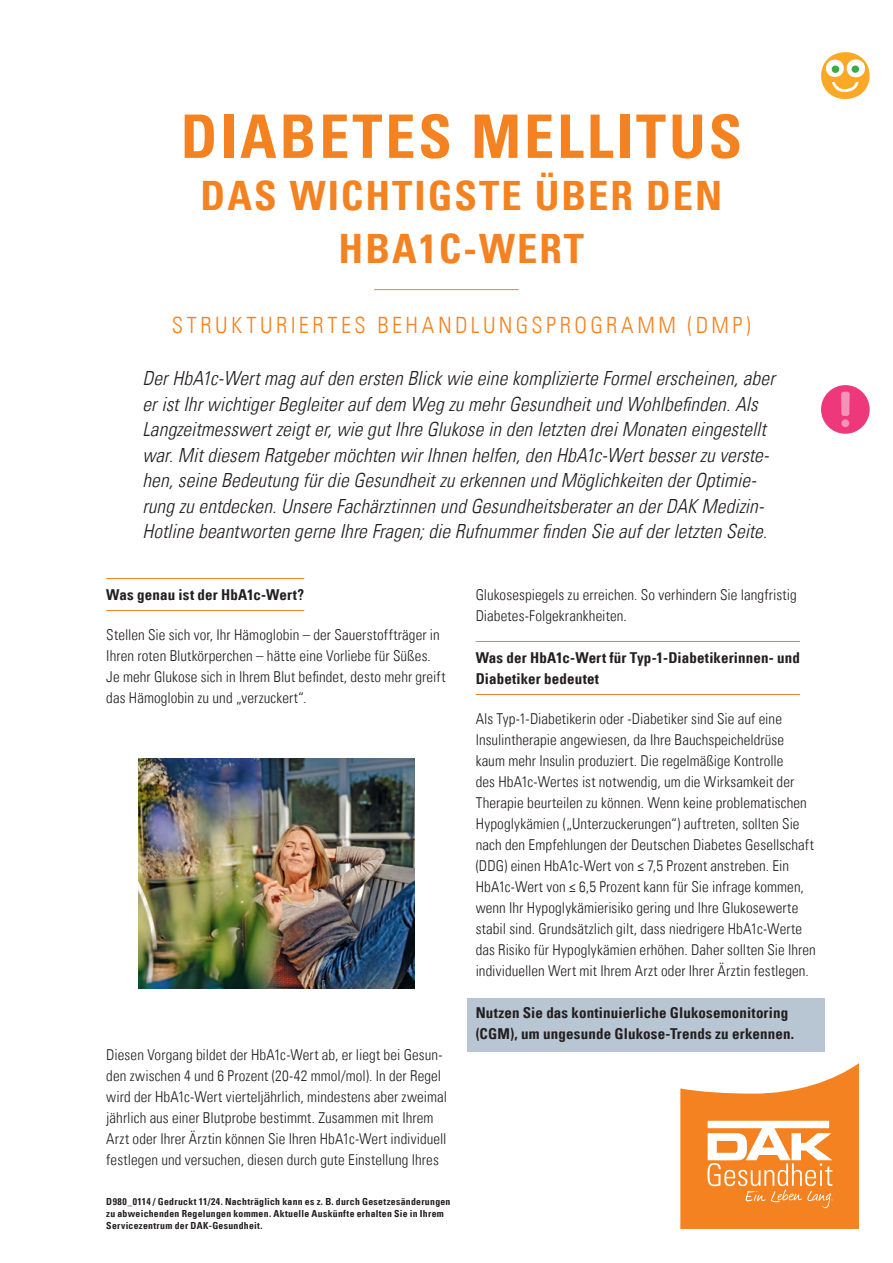
<style>
.page{position:relative;width:893px;height:1263px;background:#fff}
.page>*{position:absolute;margin:0;border:0;box-sizing:border-box;transform-origin:0 0}
.t1{font:60px "Univers Com 67 Bold Cond";letter-spacing:.05em;color:#f58220}
.t2{font:40.5px/52.5px "Univers Com 67 Bold Cond";letter-spacing:.05em;color:#f58220;text-align:center}
.t3{font:22.5px "Univers Com 47 Light Cond";letter-spacing:.15em;color:#f58220}
.t4{font:19.5px/25.5px "Univers Com 47 Light Cond Obl";letter-spacing:.01em;color:#231f20}
.t5{font:15px/21px "Univers Com 47 Light Cond";letter-spacing:.005em;color:#231f20}
.t6{font:15px/21px "Univers Com 67 Bold Cond";letter-spacing:.01em;color:#231f20}
.t7{font:9.75px/12px "Univers Com 67 Bold Cond";letter-spacing:.03em;color:#231f20}
</style>
<div class="page">
<svg style="left:680px;top:1063px;width:179px;height:166px"></svg>
<hr style="left:106px;top:610px;width:198px;height:1px;background:#f58220">
<hr style="left:106px;top:578px;width:198px;height:1px;background:#f58220">
<hr style="left:476px;top:694px;width:324px;height:1px;background:#f58220">
<hr style="left:476px;top:641px;width:324px;height:1px;background:#f58220">
<div style="left:467px;top:998px;width:358px;height:53px;background:#b8c6d3"></div>
<hr style="left:374px;top:289px;width:145px;height:1px;background:#f58220">
<svg style="left:821px;top:52px;width:49px;height:47px"></svg>
<div style="left:821px;top:385px;width:49px;height:49px;background:#ef387b;border-radius:50%"></div>
<svg style="left:841px;top:392px;width:9px;height:24px"></svg>
<div style="left:841px;top:419px;width:8px;height:8px;background:#f393b6;border-radius:50%"></div>
<img style="left:138px;top:759px;width:277px;height:229px">
<h1 class="t1" style="left:181px;top:100px;width:563px">DIABETES MELLITUS</h1>
<h2 class="t2" style="left:201px;top:170px;width:523px">DAS WICHTIGSTE ÜBER DEN<br>HBA1C-WERT</h2>
<h3 class="t3" style="left:172px;top:311px;width:580px">STRUKTURIERTES BEHANDLUNGSPROGRAMM (DMP)</h3>
<p class="t4" style="left:142px;top:365px;width:634px">Der HbA1c-Wert mag auf den ersten Blick wie eine komplizierte Formel erscheinen, aber er ist Ihr wichtiger Begleiter auf dem Weg zu mehr Gesundheit und Wohlbefinden. Als Langzeitmesswert zeigt er, wie gut Ihre Glukose in den letzten drei Monaten eingestellt war. Mit diesem Ratgeber möchten wir Ihnen helfen, den HbA1c-Wert besser zu verste&shy;hen, seine Bedeutung für die Gesundheit zu erkennen und Möglichkeiten der Optimie&shy;rung zu entdecken. Unsere Fachärztinnen und Gesundheitsberater an der DAK Medizin-Hotline beantworten gerne Ihre Fragen; die Rufnummer finden Sie auf der letzten Seite.</p>
<p class="t6" style="left:106px;top:584px;width:199px">Was genau ist der HbA1c-Wert?</p>
<p class="t5" style="left:106px;top:624px;width:341px">Stellen Sie sich vor, Ihr Hämoglobin – der Sauerstoffträger in Ihren roten Blutkörperchen – hätte eine Vorliebe für Süßes.<br>Je mehr Glukose sich in Ihrem Blut befindet, desto mehr greift das Hämoglobin zu und „verzuckert“.</p>
<p class="t5" style="left:106px;top:1044px;width:342px">Diesen Vorgang bildet der HbA1c-Wert ab, er liegt bei Gesun&shy;den zwischen 4 und 6 Prozent (20-42 mmol/mol). In der Regel wird der HbA1c-Wert vierteljährlich, mindestens aber zweimal jährlich aus einer Blutprobe bestimmt. Zusammen mit Ihrem Arzt oder Ihrer Ärztin können Sie Ihren HbA1c-Wert individuell festlegen und versuchen, diesen durch gute Einstellung Ihres</p>
<p class="t7" style="left:106px;top:1195px;width:346px">D980_0114 / Gedruckt 11/24. Nachträglich kann es z. B. durch Gesetzesänderungen zu abweichenden Regelungen kommen. Aktuelle Auskünfte erhalten Sie in Ihrem<br>Servicezentrum der DAK-Gesundheit.</p>
<p class="t5" style="left:476px;top:584px;width:323px">Glukosespiegels zu erreichen. So verhindern Sie langfristig<br>Diabetes-Folgekrankheiten.</p>
<p class="t6" style="left:476px;top:647px;width:326px">Was der HbA1c-Wert für Typ-1-Diabetikerinnen- und<br>Diabetiker bedeutet</p>
<p class="t5" style="left:476px;top:708px;width:342px">Als Typ-1-Diabetikerin oder -Diabetiker sind Sie auf eine Insulintherapie angewiesen, da Ihre Bauchspeicheldrüse kaum mehr Insulin produziert. Die regelmäßige Kontrolle<br>des HbA1c-Wertes ist notwendig, um die Wirksamkeit der Therapie beurteilen zu können. Wenn keine problematischen Hypoglykämien („Unterzuckerungen“) auftreten, sollten Sie nach den Empfehlungen der Deutschen Diabetes Gesellschaft (DDG) einen HbA1c-Wert von ≤ 7,5 Prozent anstreben. Ein HbA1c-Wert von ≤ 6,5 Prozent kann für Sie infrage kommen, wenn Ihr Hypoglykämierisiko gering und Ihre Glukosewerte stabil sind. Grundsätzlich gilt, dass niedrigere HbA1c-Werte das Risiko für Hypoglykämien erhöhen. Daher sollten Sie Ihren individuellen Wert mit Ihrem Arzt oder Ihrer Ärztin festlegen.</p>
<p class="t6" style="left:476px;top:1002px;width:320px">Nutzen Sie das kontinuierliche Glukosemonitoring (CGM), um ungesunde Glukose-Trends zu erkennen.</p>
</div>
